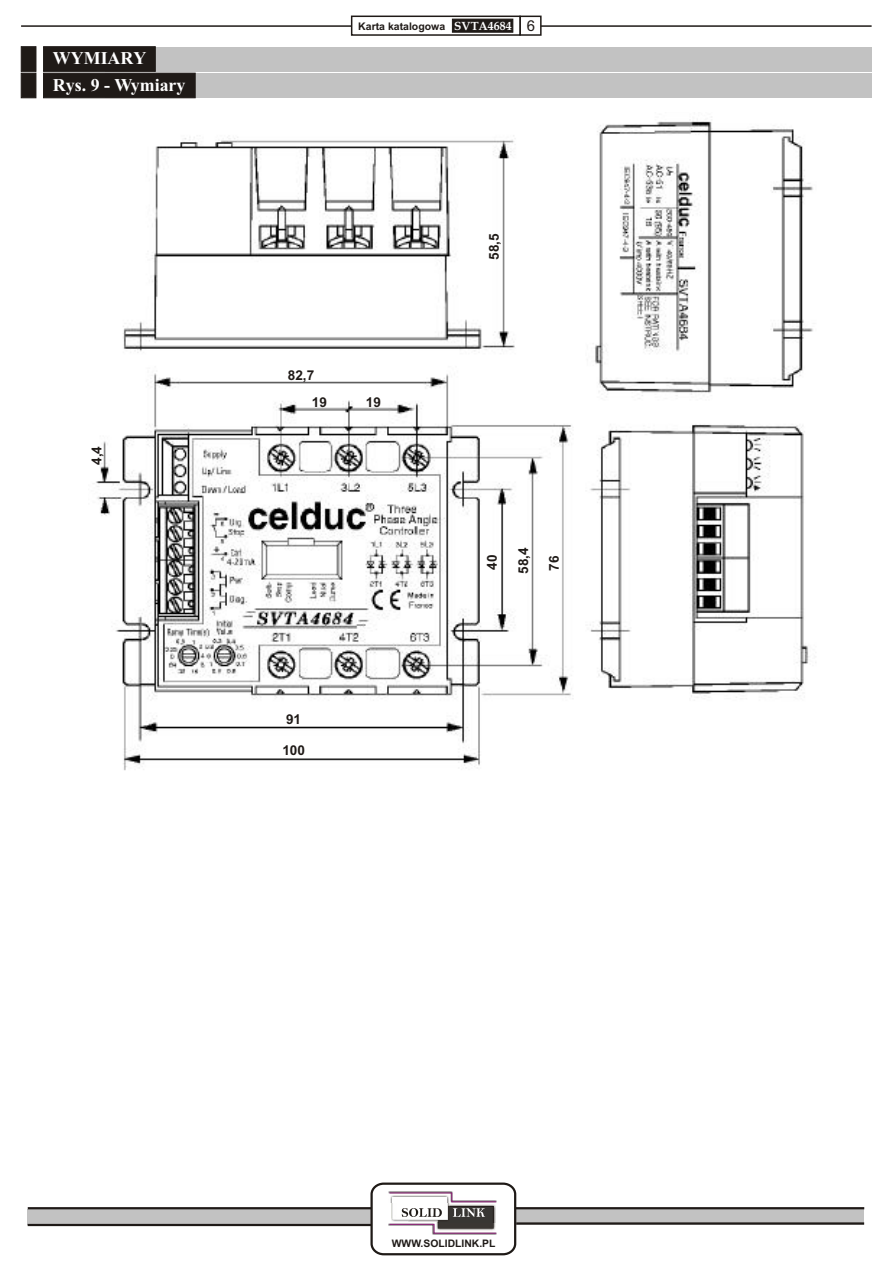
<style>
.page{position:relative;width:894px;height:1263px;background:#fff}
.page>*{position:absolute;margin:0;border:0;box-sizing:border-box;transform-origin:0 0}
.t1{font:700 18px/26.4px "Times New Roman CE";color:#fff}
.t2{font:700 13.65px/27.5px "Arial CE";color:#1f1a17}
.t3{font:700 10.5px "Arial CE";color:#1f1a17}
.t4{font:700 10.35px "Arial CE";color:#1f1a17}
.s1{font-family:"Book Antiqua";font-size:12px;color:#fff}
.s2{font-weight:400;font-size:15px}
</style>
<div class="page">
<div style="left:28px;top:1209px;width:836px;height:16px;background:#c2c2c2"></div>
<hr style="left:28px;top:1224px;width:344px;height:2px;background:#1f1a17">
<hr style="left:28px;top:1207px;width:836px;height:2px;background:#1f1a17">
<hr style="left:516px;top:1222px;width:348px;height:3px;background:#1f1a17">
<hr style="left:21px;top:25px;width:851px;height:2px;background:#1f1a17">
<div style="left:519px;top:16px;width:23px;height:20px;background:#fff;border:2px solid #1f1a17"></div>
<div style="left:351px;top:16px;width:170px;height:20px;background:#fff;border:2px solid #1f1a17"></div>
<div style="left:452px;top:19px;width:61px;height:13px;background:#1f1a17"></div>
<div style="left:105px;top:47px;width:767px;height:24px;background:#c2c2c2"></div>
<div style="left:105px;top:73px;width:767px;height:25px;background:#c2c2c2"></div>
<div style="left:21px;top:47px;width:15px;height:25px;background:#1f1a17;border:1px solid #1f1a17"></div>
<div style="left:21px;top:73px;width:15px;height:25px;background:#1f1a17;border:1px solid #1f1a17"></div>
<div style="left:43px;top:47px;width:112px;height:25px;background:#1f1a17;border:1px solid #1f1a17"></div>
<div style="left:43px;top:73px;width:152px;height:25px;background:#1f1a17"></div>
<svg style="left:369px;top:1182px;width:148px;height:74px"></svg>
<img style="left:93px;top:121px;width:723px;height:650px">
<h1 class="t1" style="left:53px;top:47px;width:134px">WYMIARY<br>Rys. 9 - Wymiary</h1>
<p class="t2" style="left:84px;top:465px;width:20px;rotate:-90deg">4,4</p>
<p class="t3" style="left:358px;top:22px;width:179px">Karta katalogowa <span class="s1">SVTA4684</span> <span class="s2">6</span></p>
<p class="t2" style="left:312px;top:362px;width:17px;text-indent:-24px">82,7<br>19</p>
<p class="t2" style="left:366px;top:390px;width:17px">19</p>
<p class="t2" style="left:286px;top:707px;width:17px">91</p>
<p class="t2" style="left:282px;top:738px;width:24px">100</p>
<p class="t2" style="left:482px;top:260px;width:28px;rotate:-90deg">58,5</p>
<p class="t2" style="left:480px;top:570px;width:17px;rotate:-90deg">40</p>
<p class="t2" style="left:511px;top:574px;width:28px;rotate:-90deg">58,4</p>
<p class="t2" style="left:542px;top:571px;width:17px;rotate:-90deg">76</p>
<p class="t4" style="left:392px;top:1239px;width:105px">WWW.SOLIDLINK.PL</p>
</div>
